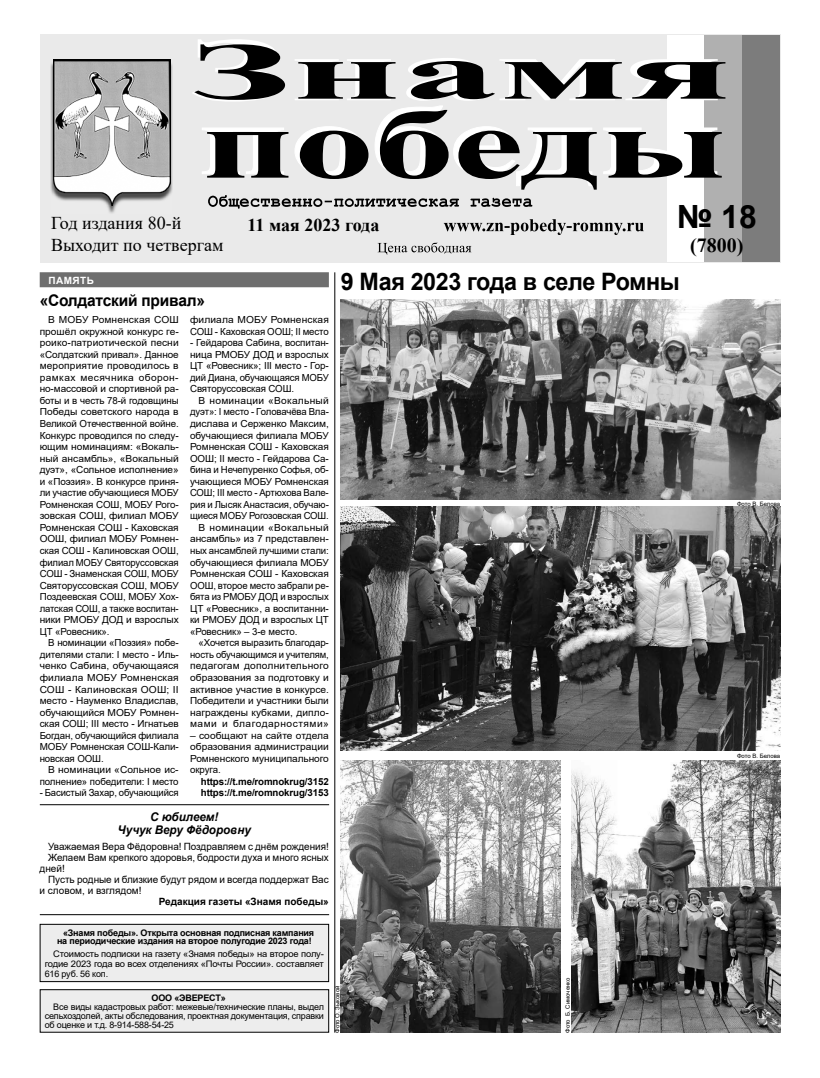
<style>
.page{position:relative;width:820px;height:1078px;background:#fff}
.page>*{position:absolute;margin:0;border:0;box-sizing:border-box;transform-origin:0 0}
.t1{font:700 32px "Arial";color:#000}
.t2{font:700 24px "Arial";letter-spacing:-.015em;color:#000}
.t3{font:700 20px "Times New Roman";color:#000}
.t4{font:18px "Times New Roman";color:#000}
.t5{font:700 18px "Times New Roman";color:#000}
.t6{font:700 16px "Arial";letter-spacing:-.015em;color:#000}
.t7{font:italic 700 12px/13px "Arial";color:#000;text-align:center}
.t8{font:10px "Arial";color:#000}
.t9{font:700 10px "Arial";color:#000}
.t10{font:700 10px "Arial";letter-spacing:.045em;color:#fff}
.t11{font:9.7px/11.5px "Arial";letter-spacing:-.01em;color:#000;text-align:justify;scale:1.05 1}
.t12{font:9.7px/11.5px "Arial";letter-spacing:-.01em;color:#000;text-align:justify}
.t13{font:9.7px "Arial";letter-spacing:.025em;color:#000;scale:1.05 1}
.t14{font:700 9.7px/11.5px "Arial";letter-spacing:-.01em;color:#000}
.t15{font:9.7px "Arial";letter-spacing:-.01em;color:#000;scale:1.04 1}
.t16{font:9.7px "Arial";letter-spacing:.05em;color:#000;scale:1.05 1}
.t17{font:9px/8.9px "Arial";letter-spacing:-.02em;color:#000;text-align:justify}
.t18{font:9px/9.9px "Arial";letter-spacing:-.02em;color:#000;text-align:justify;scale:1.04 1}
.t19{font:700 9px/8.9px "Arial";letter-spacing:-.02em;color:#000;text-align:right}
.t20{font:6px "Arial";color:#000}
</style>
<div class="page">
<div style="left:40px;top:34px;width:740px;height:228px;background:#eaeaea"></div>
<div style="left:667px;top:36px;width:37px;height:226px;background:#fff"></div>
<div style="left:704px;top:36px;width:37px;height:226px;background:#b0b0b0"></div>
<div style="left:741px;top:36px;width:38px;height:226px;background:#7c7c7c"></div>
<svg style="left:377px;top:242px;width:94px;height:13px"></svg>
<svg style="left:443px;top:219px;width:200px;height:16px"></svg>
<img style="left:50px;top:62px;width:123px;height:151px">
<img style="left:53px;top:60px;width:117px;height:145px">
<svg style="left:207px;top:110px;width:514px;height:80px"></svg>
<svg style="left:193px;top:39px;width:532px;height:63px"></svg>
<svg style="left:208px;top:195px;width:324px;height:14px"></svg>
<div style="left:40px;top:272px;width:289px;height:15px;background:#6e6e6e"></div>
<hr style="left:40px;top:804px;width:289px;height:1px;background:#000">
<hr style="left:40px;top:914px;width:289px;height:1px;background:#000">
<div style="left:40px;top:924px;width:288px;height:57px;background:#ededed"></div>
<div style="left:40px;top:923px;width:289px;height:58px;border:1px solid #000"></div>
<div style="left:40px;top:989px;width:288px;height:42px;background:#ededed"></div>
<div style="left:40px;top:989px;width:289px;height:43px;border:1px solid #000"></div>
<img style="left:340px;top:299px;width:440px;height:200px">
<img style="left:340px;top:507px;width:440px;height:243px">
<img style="left:340px;top:760px;width:220px;height:271px">
<img style="left:571px;top:760px;width:208px;height:271px">
<hr style="left:334px;top:272px;width:1px;height:760px;background:#000">
<h1 class="t1" style="left:676px;top:194px;width:82px">№ 18</h1>
<h3 class="t3" style="left:689px;top:231px;width:55px">(7800)</h3>
<h3 class="t4" style="left:51px;top:210px;width:132px">Год издания 80-й</h3>
<h3 class="t5" style="left:247px;top:211px;width:133px">11 мая 2023 года</h3>
<h3 class="t4" style="left:51px;top:232px;width:174px">Выходит по четвергам</h3>
<p class="t10" style="left:48px;top:273px;width:47px">ПАМЯТЬ</p>
<h3 class="t6" style="left:40px;top:289px;width:167px">«Солдатский привал»</h3>
<p class="t11" style="left:40px;top:314px;width:134px;text-indent:9px">В МОБУ Ромненская СОШ прошёл окружной конкурс ге&shy;роико-патриотической песни «Солдатский привал». Данное мероприятие проводилось в рамках месячника оборон&shy;но-массовой и спортивной ра&shy;боты и в честь 78-й годовщины Победы советского народа в Великой Отечественной войне.<br>Конкурс проводился по следу&shy;ющим номинациям: «Вокаль&shy;ный ансамбль», «Вокальный дуэт», «Сольное исполнение» и «Поэзия». В конкурсе приня&shy;ли участие обучающиеся МОБУ Ромненская СОШ, МОБУ Рого&shy;зовская СОШ, филиал МОБУ Ромненская СОШ - Каховская ООШ, филиал МОБУ Ромнен&shy;ская СОШ - Калиновская ООШ, филиал МОБУ Святоруссовская СОШ - Знаменская СОШ, МОБУ Святоруссовская СОШ, МОБУ Поздеевская СОШ, МОБУ Хох&shy;латская СОШ, а также воспитан&shy;ники РМОБУ ДОД и взрослых ЦТ «Ровесник».</p>
<p class="t12" style="left:40px;top:637px;width:140px;text-indent:9px">В номинации «Поэзия» побе&shy;дителями стали: I место - Иль&shy;ченко Сабина, обучающаяся филиала МОБУ Ромненская СОШ - Калиновская ООШ; II место - Науменко Владислав, обучающийся МОБУ Ромнен&shy;ская СОШ; III место - Игнатьев Богдан, обучающийся филиала МОБУ Ромненская СОШ-Кали&shy;новская ООШ.</p>
<p class="t11" style="left:40px;top:764px;width:134px;text-align:right">В номинации «Сольное ис&shy;полнение» победители: I место</p>
<p class="t12" style="left:40px;top:787px;width:140px">- Басистый Захар, обучающийся</p>
<h2 class="t2" style="left:340px;top:264px;width:340px">9 Мая 2023 года в селе Ромны</h2>
<p class="t11" style="left:190px;top:314px;width:134px">филиала МОБУ Ромненская<br>СОШ - Каховская ООШ; II место</p>
<p class="t12" style="left:190px;top:337px;width:140px">- Гейдарова Сабина, воспитан&shy;ница РМОБУ ДОД и взрослых ЦТ «Ровесник»; III место - Гор&shy;дий Диана, обучающаяся МОБУ Святоруссовская СОШ.</p>
<p class="t13" style="left:198px;top:393px;width:125px">В номинации «Вокальный</p>
<p class="t12" style="left:190px;top:406px;width:140px">дуэт»: I место - Головачёва Вла-</p>
<p class="t11" style="left:190px;top:417px;width:134px">дислава и Серженко Максим,</p>
<p class="t12" style="left:190px;top:429px;width:140px">обучающиеся филиала МОБУ</p>
<p class="t15" style="left:190px;top:440px;width:135px">Ромненская СОШ - Каховская</p>
<p class="t12" style="left:190px;top:452px;width:140px">ООШ; II место - Гейдарова Са-</p>
<p class="t12" style="left:190px;top:464px;width:140px">бина и Нечепуренко Софья, об-</p>
<p class="t12" style="left:190px;top:475px;width:140px">учающиеся МОБУ Ромненская</p>
<p class="t12" style="left:190px;top:487px;width:140px">СОШ; III место - Артюхова Вале-</p>
<p class="t12" style="left:190px;top:498px;width:140px">рия и Лысяк Анастасия, обучаю-</p>
<p class="t12" style="left:190px;top:510px;width:140px">щиеся МОБУ Рогозовская СОШ.</p>
<p class="t13" style="left:198px;top:520px;width:125px">В номинации «Вокальный</p>
<p class="t11" style="left:190px;top:533px;width:134px">ансамбль» из 7 представлен-</p>
<p class="t12" style="left:190px;top:544px;width:140px">ных ансамблей лучшими стали:</p>
<p class="t12" style="left:190px;top:556px;width:140px">обучающиеся филиала МОБУ</p>
<p class="t15" style="left:190px;top:567px;width:135px">Ромненская СОШ - Каховская</p>
<p class="t12" style="left:190px;top:579px;width:140px">ООШ, второе место забрали ре-</p>
<p class="t12" style="left:190px;top:590px;width:140px">бята из РМОБУ ДОД и взрослых</p>
<p class="t12" style="left:190px;top:602px;width:140px">ЦТ «Ровесник», а воспитанни-</p>
<p class="t12" style="left:190px;top:614px;width:140px">ки РМОБУ ДОД и взрослых ЦТ</p>
<p class="t12" style="left:190px;top:625px;width:109px">«Ровесник» – 3-е место.</p>
<p class="t12" style="left:198px;top:637px;width:132px">«Хочется выразить благодар-</p>
<p class="t12" style="left:190px;top:648px;width:140px">ность обучающимся и учителям,</p>
<p class="t13" style="left:190px;top:659px;width:134px">педагогам дополнительного</p>
<p class="t11" style="left:190px;top:671px;width:134px">образования за подготовку и</p>
<p class="t11" style="left:190px;top:683px;width:134px">активное участие в конкурсе.</p>
<p class="t12" style="left:190px;top:694px;width:140px">Победители и участники были</p>
<p class="t11" style="left:190px;top:706px;width:134px">награждены кубками, дипло-</p>
<p class="t16" style="left:190px;top:717px;width:134px">мами и благодарностями»</p>
<p class="t11" style="left:190px;top:729px;width:134px">– сообщают на сайте отдела образования администрации Ромненского муниципального округа.</p>
<p class="t14" style="left:201px;top:775px;width:129px">https://t.me/romnokrug/3152 https://t.me/romnokrug/3153</p>
<p class="t7" style="left:118px;top:810px;width:135px">С юбилеем!<br>Чучук Веру Фёдоровну</p>
<p class="t8" style="left:48px;top:839px;width:282px">Уважаемая Вера Фёдоровна! Поздравляем с днём рождения!</p>
<p class="t8" style="left:48px;top:850px;width:282px">Желаем Вам крепкого здоровья, бодрости духа и много ясных</p>
<p class="t8" style="left:40px;top:861px;width:27px">дней!</p>
<p class="t8" style="left:48px;top:872px;width:282px">Пусть родные и близкие будут рядом и всегда поддержат Вас</p>
<p class="t8" style="left:40px;top:883px;width:103px">и словом, и взглядом!</p>
<p class="t9" style="left:159px;top:894px;width:171px">Редакция газеты «Знамя победы»</p>
<p class="t19" style="left:57px;top:927px;width:258px">«Знамя победы». Открыта основная подписная кампания на периодические издания на второе полугодие 2023 года!</p>
<p class="t18" style="left:45px;top:948px;width:270px;text-indent:9px">Стоимость подписки на газету «Знамя победы» на второе полу&shy;годие 2023 года во всех отделениях «Почты России». составляет 616 руб. 56 коп.</p>
<p class="t19" style="left:151px;top:993px;width:76px">ООО «ЭВЕРЕСТ»</p>
<p class="t17" style="left:45px;top:1001px;width:281px;text-indent:9px">Все виды кадастровых работ: межевые/технические планы, выдел сельхоздолей, акты обследования, проектная документация, справки об оценке и т.д. 8-914-588-54-25</p>
<p class="t20" style="left:736px;top:499px;width:45px">Фото В. Белова</p>
<p class="t20" style="left:736px;top:751px;width:45px">Фото В. Белова</p>
<p class="t20" style="left:333px;top:1032px;width:49px;rotate:-90deg">Фото О. Зыковой</p>
<p class="t20" style="left:563px;top:1032px;width:57px;rotate:-90deg">Фото Б. Симоченко</p>
</div>
